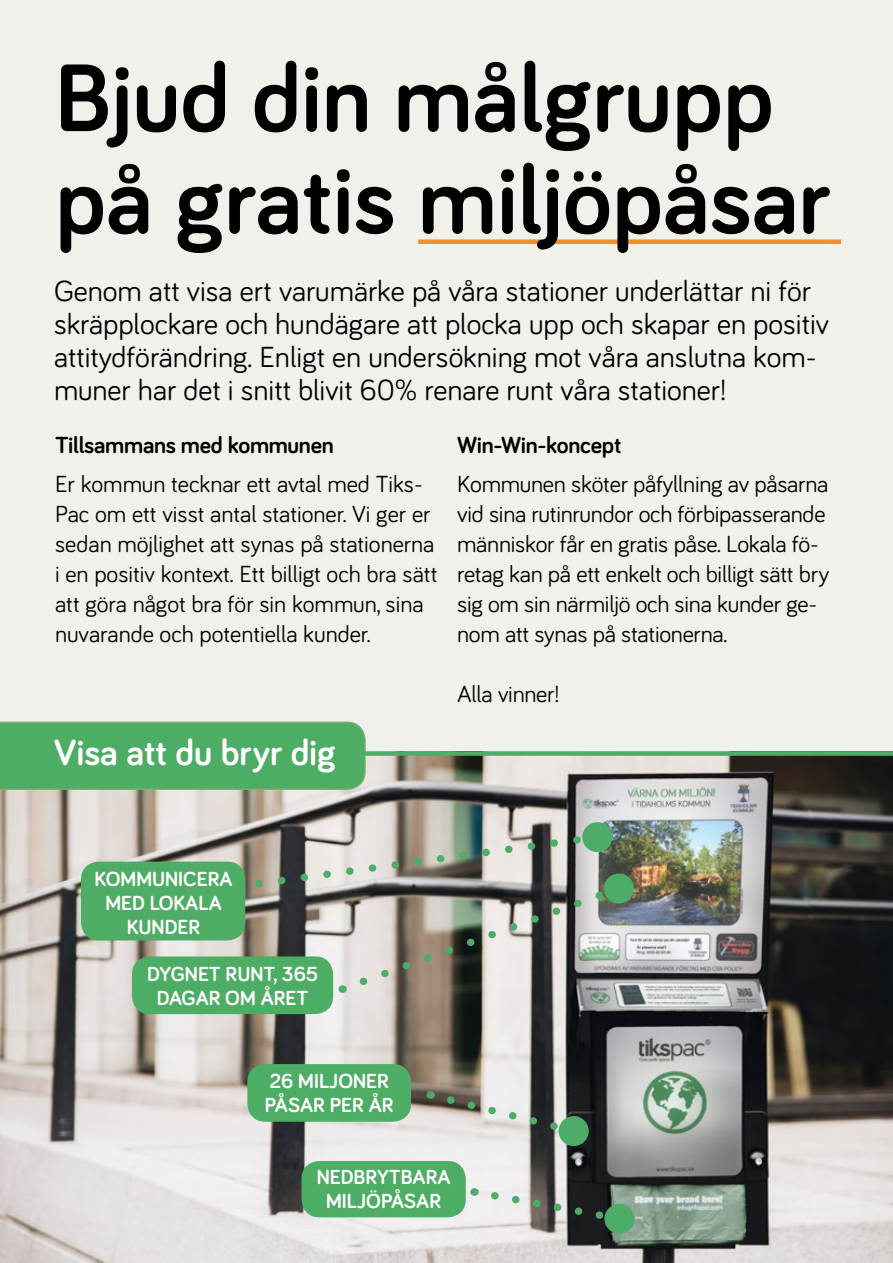
<style>
.page{position:relative;width:893px;height:1263px;background:#fff}
.page>*{position:absolute;margin:0;border:0;box-sizing:border-box;transform-origin:0 0}
.t1{font:700 99px/102px "Bariol";color:#000}
.t2{font:700 37.5px "Bariol";color:#fff}
.t3{font:30px/33px "Bariol";color:#000}
.t4{font:24px/30px "Bariol";letter-spacing:-.01em;color:#000}
.t5{font:700 24px "Bariol";letter-spacing:-.01em;color:#000}
.t6{font:700 21px/24px "Bariol";color:#fff;text-align:center}
</style>
<div class="page">
<div style="left:0;top:0;width:893px;height:751px;background:#f1f1ec"></div>
<div style="left:418px;top:239px;width:423px;height:5px;background:#f38f2d"></div>
<img style="left:0;top:756px;width:893px;height:507px">
<svg style="left:0;top:721px;width:366px;height:70px;background:#53ae68"></svg>
<div style="left:582px;top:822px;width:30px;height:30px;background:#4eac69;border-radius:50%"></div>
<div style="left:247px;top:1064px;width:164px;height:58px;background:#4ead65;border-radius:18px"></div>
<div style="left:301px;top:1161px;width:165px;height:56px;background:#4ead65;border-radius:18px"></div>
<div style="left:132px;top:956px;width:201px;height:58px;background:#4ead65;border-radius:18px"></div>
<svg style="left:250px;top:830px;width:370px;height:163px;background:#979b90"></svg>
<div style="left:604px;top:873px;width:30px;height:30px;background:#4eac69;border-radius:50%"></div>
<svg style="left:442px;top:1091px;width:133px;height:46px;background:#a7a7a2"></svg>
<div style="left:559px;top:1116px;width:30px;height:30px;background:#4eac69;border-radius:50%"></div>
<svg style="left:486px;top:1187px;width:134px;height:38px;background:#848884"></svg>
<div style="left:604px;top:1204px;width:30px;height:30px;background:#4eac69;border-radius:50%"></div>
<div style="left:81px;top:861px;width:164px;height:79px;background:#4ead65;border-radius:18px"></div>
<div style="left:344px;top:751px;width:549px;height:5px;background:#4eac69"></div>
<h1 class="t1" style="left:55px;top:43px;width:777px">Bjud din målgrupp på gratis miljöpåsar</h1>
<p class="t3" style="left:54px;top:273px;width:776px">Genom att visa ert varumärke på våra stationer underlättar ni för skräpplockare och hundägare att plocka upp och skapar en positiv attitydförändring. Enligt en undersökning mot våra anslutna kom&shy;muner har det i snitt blivit 60% renare runt våra stationer!</p>
<p class="t5" style="left:55px;top:428px;width:280px">Tillsammans med kommunen</p>
<p class="t4" style="left:55px;top:467px;width:384px">Er kommun tecknar ett avtal med Tiks-Pac om ett visst antal stationer. Vi ger er sedan möjlighet att synas på stationerna i en positiv kontext. Ett billigt och bra sätt att göra något bra för sin kommun, sina nuvarande och potentiella kunder.</p>
<h2 class="t2" style="left:54px;top:727px;width:284px">Visa att du bryr dig</h2>
<p class="t5" style="left:457px;top:428px;width:166px">Win-Win-koncept</p>
<p class="t4" style="left:457px;top:467px;width:374px">Kommunen sköter påfyllning av påsarna vid sina rutinrundor och förbipasserande människor får en gratis påse. Lokala fö&shy;retag kan på ett enkelt och billigt sätt bry sig om sin närmiljö och sina kunder ge&shy;nom att synas på stationerna.</p>
<p class="t4" style="left:457px;top:677px;width:104px">Alla vinner!</p>
<p class="t6" style="left:95px;top:866px;width:139px">KOMMUNICERA<br>MED LOKALA<br>KUNDER</p>
<p class="t6" style="left:147px;top:961px;width:173px">DYGNET RUNT, 365<br>DAGAR OM ÅRET</p>
<p class="t6" style="left:265px;top:1068px;width:130px;text-align:left">26 MILJONER<br>PÅSAR PER ÅR</p>
<p class="t6" style="left:317px;top:1164px;width:135px">NEDBRYTBARA<br>MILJÖPÅSAR</p>
</div>
